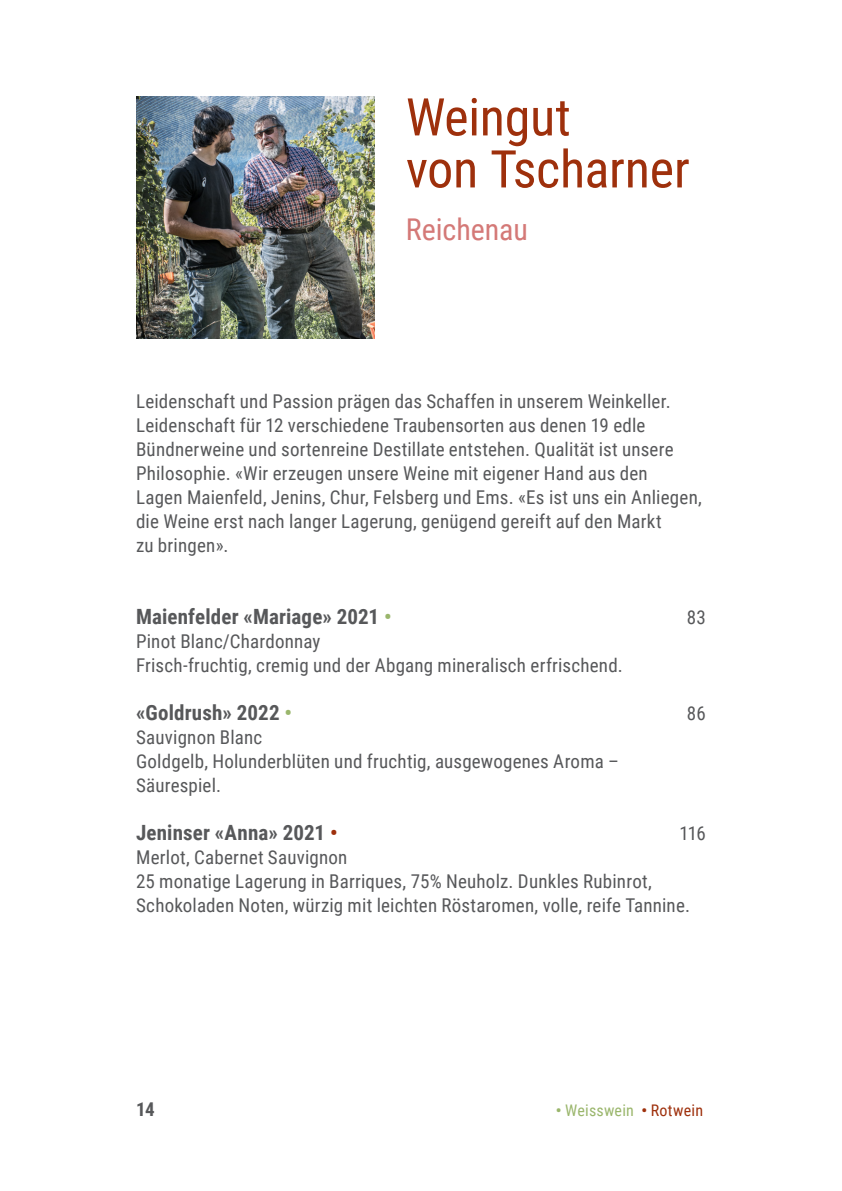
<style>
.page{position:relative;width:842px;height:1191px;background:#fff}
.page>*{position:absolute;margin:0;border:0;box-sizing:border-box;transform-origin:0 0}
.H1_Titel{font:52px/52px "Roboto Condensed";letter-spacing:-.005em;color:#9e300c}
.H2_Titel_Weinproduzenten{font:30px "Roboto Condensed";color:#d47977}
.H3_Untertitel{font:700 21px "Roboto Condensed";letter-spacing:.005em;color:#57585a}
.Lauftext{font:19px/24px "Roboto Condensed";letter-spacing:.01em;color:#57585a}
.H3_Untertitel-2{font:19px "Roboto Condensed";letter-spacing:-.015em;color:#57585a}
.Legende{font:700 19px "Roboto Condensed";color:#57585a}
.t1{font:16px "Roboto Condensed";letter-spacing:.015em;color:#9ab66c}
.s1{color:#9ab66c}
.s2{color:#9e300c}
.s3{font-weight:700}
.s4{font-weight:700;color:#9e300c}
</style>
<div class="page">
<img style="left:136px;top:96px;width:238px;height:243px">
<p class="H1_Titel" style="left:406px;top:89px;width:285px">Weingut<br>von Tscharner</p>
<p class="H2_Titel_Weinproduzenten" style="left:406px;top:208px;width:123px">Reichenau</p>
<p class="Lauftext" style="left:136px;top:389px;width:567px">Leidenschaft und Passion prägen das Schaffen in unserem Weinkeller.<br>Leidenschaft für 12 verschiedene Traubensorten aus denen 19 edle Bündnerweine und sortenreine Destillate entstehen. Qualität ist unsere Philosophie. «Wir erzeugen unsere Weine mit eigener Hand aus den<br>Lagen Maienfeld, Jenins, Chur, Felsberg und Ems. «Es ist uns ein Anliegen, die Weine erst nach langer Lagerung, genügend gereift auf den Markt<br>zu bringen».</p>
<p class="H3_Untertitel" style="left:136px;top:602px;width:257px">Maienfelder «Mariage» 2021 <span class="s1">•</span></p>
<p class="H3_Untertitel-2" style="left:687px;top:604px;width:21px">83</p>
<p class="Lauftext" style="left:136px;top:629px;width:186px">Pinot Blanc/Chardonnay</p>
<p class="Lauftext" style="left:136px;top:653px;width:488px">Frisch-fruchtig, cremig und der Abgang mineralisch erfrischend.</p>
<p class="H3_Untertitel" style="left:136px;top:698px;width:157px">«Goldrush» 2022 <span class="s1">•</span></p>
<p class="H3_Untertitel-2" style="left:687px;top:700px;width:20px">86</p>
<p class="Lauftext" style="left:136px;top:725px;width:128px">Sauvignon Blanc</p>
<p class="Lauftext" style="left:136px;top:749px;width:484px">Goldgelb, Holunderblüten und fruchtig, ausgewogenes Aroma –<br>Säurespiel.</p>
<p class="H3_Untertitel" style="left:136px;top:818px;width:203px">Jeninser «Anna» 2021 <span class="s2">•</span></p>
<p class="H3_Untertitel-2" style="left:679px;top:820px;width:28px">116</p>
<p class="Lauftext" style="left:136px;top:845px;width:213px">Merlot, Cabernet Sauvignon</p>
<p class="Lauftext" style="left:136px;top:869px;width:555px">25 monatige Lagerung in Barriques, 75% Neuholz. Dunkles Rubinrot,<br>Schokoladen Noten, würzig mit leichten Röstaromen, volle, reife Tannine.</p>
<p class="Legende" style="left:136px;top:1096px;width:20px">14</p>
<p class="t1" style="left:556px;top:1099px;width:149px"><span class="s3">•</span> Weisswein <span class="s4">•</span> <span class="s2">Rotwein</span></p>
</div>
